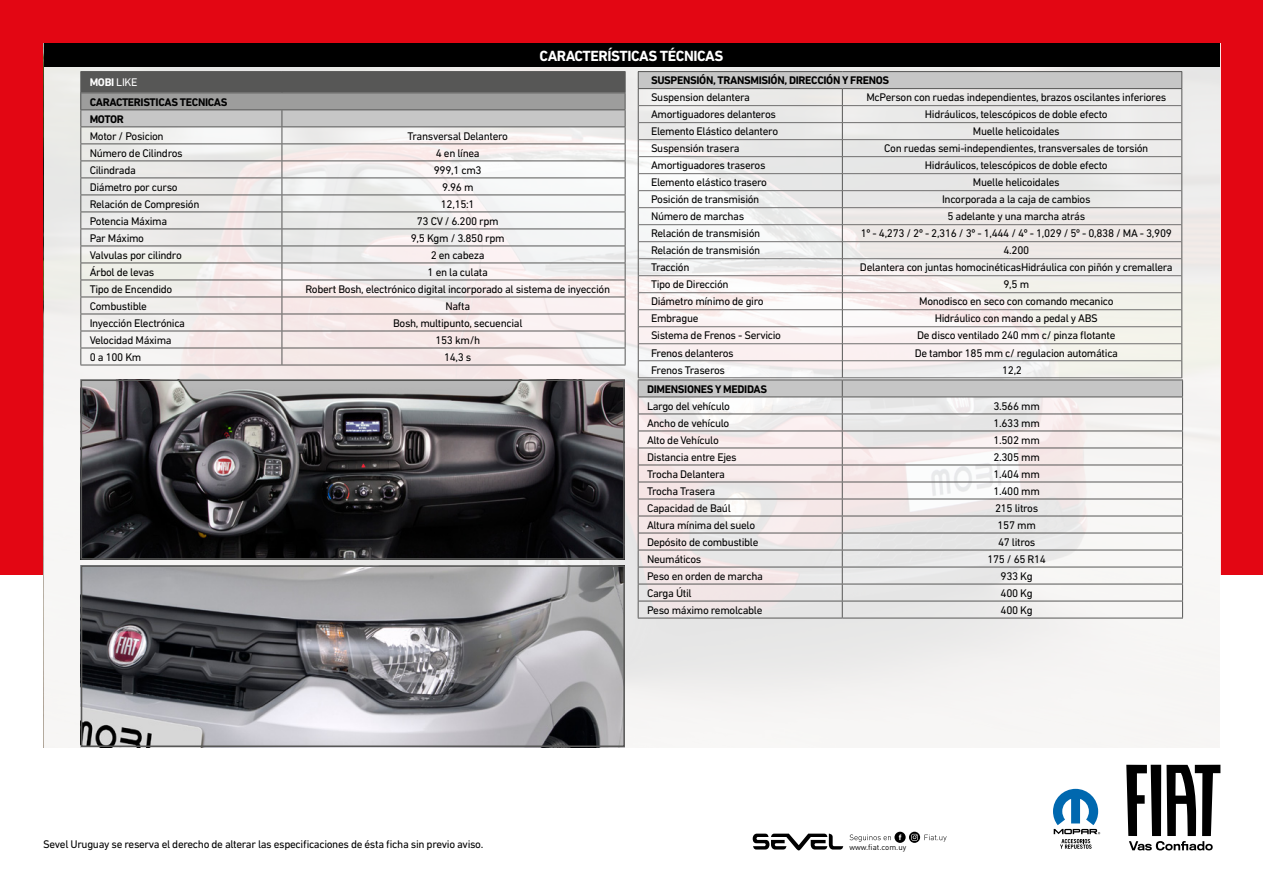
<style>
.page{position:relative;width:1263px;height:893px;background:#fff}
.page>*{position:absolute;margin:0;border:0;box-sizing:border-box;transform-origin:0 0}
.t1{font:700 15px "DIN Next LT Pro";letter-spacing:-.03em;color:#fff}
.t2{font:11.25px "DIN Next LT Pro";letter-spacing:-.03em;color:#000}
.t3{font:700 11.25px/19.2px "DIN Next LT Pro";letter-spacing:-.03em;color:#000}
.t4{font:7.8px "DIN Pro";color:#000}
.s1{color:#fff}
.s2{font-weight:400;color:#fff}
</style>
<div class="page">
<div style="left:0;top:0;width:1263px;height:575px;background:#e30613"></div>
<div style="left:44px;top:43px;width:1176px;height:705px;background:linear-gradient(to right,#f1eae9,#f3f3f2)"></div>
<svg style="left:1053px;top:789px;width:47px;height:60px"></svg>
<svg style="left:1126px;top:765px;width:94px;height:85px"></svg>
<div style="left:44px;top:43px;width:1175px;height:24px;background:#000"></div>
<svg style="left:753px;top:834px;width:90px;height:16px"></svg>
<svg style="left:850px;top:832px;width:96px;height:11px"></svg>
<hr style="left:80px;top:365px;width:202px;height:1px;background:#575756">
<hr style="left:282px;top:365px;width:343px;height:1px;background:#575756">
<hr style="left:80px;top:71px;width:202px;height:1px;background:#575756">
<hr style="left:282px;top:71px;width:343px;height:1px;background:#575756">
<svg style="left:80px;top:72px;width:546px;height:293px;background:#d2cece"></svg>
<hr style="left:638px;top:618px;width:204px;height:1px;background:#575756">
<hr style="left:842px;top:618px;width:341px;height:1px;background:#575756">
<hr style="left:638px;top:71px;width:204px;height:1px;background:#575756">
<hr style="left:842px;top:71px;width:340px;height:1px;background:#575756">
<svg style="left:638px;top:72px;width:545px;height:546px;background:#e5e2e1"></svg>
<hr style="left:842px;top:88px;width:340px;height:1px;background:#575756">
<img style="left:84px;top:382px;width:538px;height:175px">
<div style="left:81px;top:379px;width:544px;height:181px;border:2px solid #575756"></div>
<img style="left:84px;top:568px;width:538px;height:176px">
<div style="left:81px;top:565px;width:544px;height:182px;border:2px solid #575756"></div>
<h1 class="t1" style="left:540px;top:47px;width:185px">CARACTERÍSTICAS TÉCNICAS</h1>
<p class="t3" style="left:90px;top:73px;width:139px"><span class="s1">MOBI</span> <span class="s2">LIKE<br></span>CARACTERISTICAS TECNICAS</p>
<p class="t3" style="left:90px;top:109px;width:36px">MOTOR</p>
<p class="t2" style="left:90px;top:129px;width:76px">Motor / Posicion</p>
<p class="t2" style="left:407px;top:129px;width:102px">Transversal Delantero</p>
<p class="t2" style="left:90px;top:146px;width:95px">Número de Cilindros</p>
<p class="t2" style="left:436px;top:146px;width:45px">4 en línea</p>
<p class="t2" style="left:90px;top:163px;width:48px">Cilindrada</p>
<p class="t2" style="left:434px;top:163px;width:49px">999,1 cm3</p>
<p class="t2" style="left:90px;top:180px;width:90px">Diámetro por curso</p>
<p class="t2" style="left:442px;top:180px;width:33px">9.96 m</p>
<p class="t2" style="left:90px;top:197px;width:111px">Relación de Compresión</p>
<p class="t2" style="left:441px;top:197px;width:35px">12,15:1</p>
<p class="t2" style="left:90px;top:214px;width:79px">Potencia Máxima</p>
<p class="t2" style="left:417px;top:214px;width:83px">73 CV / 6.200 rpm</p>
<p class="t2" style="left:90px;top:231px;width:56px">Par Máximo</p>
<p class="t2" style="left:411px;top:231px;width:95px">9,5 Kgm / 3.850 rpm</p>
<p class="t2" style="left:90px;top:248px;width:94px">Valvulas por cilindro</p>
<p class="t2" style="left:431px;top:248px;width:56px">2 en cabeza</p>
<p class="t2" style="left:90px;top:265px;width:66px">Árbol de levas</p>
<p class="t2" style="left:428px;top:265px;width:62px">1 en la culata</p>
<p class="t2" style="left:90px;top:282px;width:84px">Tipo de Encendido</p>
<p class="t2" style="left:305px;top:282px;width:306px">Robert Bosh, electrónico digital incorporado al sistema de inyección</p>
<p class="t2" style="left:90px;top:299px;width:59px">Combustible</p>
<p class="t2" style="left:445px;top:299px;width:26px">Nafta</p>
<p class="t2" style="left:90px;top:316px;width:97px">Inyección Electrónica</p>
<p class="t2" style="left:393px;top:316px;width:131px">Bosh, multipunto, secuencial</p>
<p class="t2" style="left:90px;top:333px;width:83px">Velocidad Máxima</p>
<p class="t2" style="left:435px;top:333px;width:46px">153 km/h</p>
<p class="t2" style="left:90px;top:350px;width:53px">0 a 100 Km</p>
<p class="t2" style="left:444px;top:350px;width:29px">14,3 s</p>
<p class="t3" style="left:651px;top:71px;width:240px">SUSPENSIÓN, TRANSMISIÓN, DIRECCIÓN Y FRENOS</p>
<p class="t2" style="left:651px;top:91px;width:101px">Suspension delantera</p>
<p class="t2" style="left:866px;top:91px;width:301px">McPerson con ruedas independientes, brazos oscilantes inferiores</p>
<p class="t2" style="left:651px;top:108px;width:127px">Amortiguadores delanteros</p>
<p class="t2" style="left:925px;top:108px;width:184px">Hidráulicos, telescópicos de doble efecto</p>
<p class="t2" style="left:651px;top:125px;width:129px">Elemento Elástico delantero</p>
<p class="t2" style="left:973px;top:125px;width:88px">Muelle helicoidales</p>
<p class="t2" style="left:651px;top:142px;width:90px">Suspensión trasera</p>
<p class="t2" style="left:884px;top:142px;width:266px">Con ruedas semi-independientes, transversales de torsión</p>
<p class="t2" style="left:651px;top:159px;width:116px">Amortiguadores traseros</p>
<p class="t2" style="left:925px;top:159px;width:184px">Hidráulicos, telescópicos de doble efecto</p>
<p class="t2" style="left:651px;top:176px;width:118px">Elemento elástico trasero</p>
<p class="t2" style="left:973px;top:176px;width:88px">Muelle helicoidales</p>
<p class="t2" style="left:651px;top:193px;width:110px">Posición de transmisión</p>
<p class="t2" style="left:942px;top:193px;width:150px">Incorporada a la caja de cambios</p>
<p class="t2" style="left:651px;top:210px;width:95px">Número de marchas</p>
<p class="t2" style="left:947px;top:210px;width:139px">5 adelante y una marcha atrás</p>
<p class="t2" style="left:651px;top:227px;width:111px">Relación de transmisión</p>
<p class="t2" style="left:861px;top:227px;width:312px">1º - 4,273 / 2º - 2,316 / 3º - 1,444 / 4º - 1,029 / 5º - 0,838 / MA - 3,909</p>
<p class="t2" style="left:651px;top:244px;width:111px">Relación de transmisión</p>
<p class="t2" style="left:1003px;top:244px;width:27px">4.200</p>
<p class="t2" style="left:651px;top:261px;width:40px">Tracción</p>
<p class="t2" style="left:860px;top:261px;width:314px">Delantera con juntas homocinéticasHidráulica con piñón y cremallera</p>
<p class="t2" style="left:651px;top:278px;width:79px">Tipo de Dirección</p>
<p class="t2" style="left:1003px;top:278px;width:27px">9,5 m</p>
<p class="t2" style="left:651px;top:295px;width:114px">Diámetro mínimo de giro</p>
<p class="t2" style="left:919px;top:295px;width:196px">Monodisco en seco con comando mecanico</p>
<p class="t2" style="left:651px;top:312px;width:49px">Embrague</p>
<p class="t2" style="left:935px;top:312px;width:165px">Hidráulico con mando a pedal y ABS</p>
<p class="t2" style="left:651px;top:329px;width:132px">Sistema de Frenos - Servicio</p>
<p class="t2" style="left:917px;top:329px;width:200px">De disco ventilado 240 mm c/ pinza flotante</p>
<p class="t2" style="left:651px;top:346px;width:84px">Frenos delanteros</p>
<p class="t2" style="left:915px;top:346px;width:205px">De tambor 185 mm c/ regulacion automática</p>
<p class="t2" style="left:651px;top:363px;width:76px">Frenos Traseros</p>
<p class="t2" style="left:1002px;top:363px;width:21px">12,2</p>
<p class="t3" style="left:647px;top:379px;width:122px">DIMENSIONES Y MEDIDAS</p>
<p class="t2" style="left:647px;top:399px;width:84px">Largo del vehículo</p>
<p class="t2" style="left:993px;top:399px;width:48px">3.566 mm</p>
<p class="t2" style="left:647px;top:416px;width:84px">Ancho de vehículo</p>
<p class="t2" style="left:993px;top:416px;width:48px">1.633 mm</p>
<p class="t2" style="left:647px;top:433px;width:73px">Alto de Vehículo</p>
<p class="t2" style="left:993px;top:433px;width:48px">1.502 mm</p>
<p class="t2" style="left:647px;top:450px;width:91px">Distancia entre Ejes</p>
<p class="t2" style="left:993px;top:450px;width:48px">2.305 mm</p>
<p class="t2" style="left:647px;top:467px;width:79px">Trocha Delantera</p>
<p class="t2" style="left:993px;top:467px;width:48px">1.404 mm</p>
<p class="t2" style="left:647px;top:484px;width:70px">Trocha Trasera</p>
<p class="t2" style="left:993px;top:484px;width:48px">1.400 mm</p>
<p class="t2" style="left:647px;top:501px;width:85px">Capacidad de Baúl</p>
<p class="t2" style="left:995px;top:501px;width:45px">215 litros</p>
<p class="t2" style="left:647px;top:518px;width:110px">Altura mínima del suelo</p>
<p class="t2" style="left:997px;top:518px;width:40px">157 mm</p>
<p class="t2" style="left:647px;top:535px;width:113px">Depósito de combustible</p>
<p class="t2" style="left:998px;top:535px;width:39px">47 litros</p>
<p class="t2" style="left:647px;top:552px;width:56px">Neumáticos</p>
<p class="t2" style="left:987px;top:552px;width:60px">175 / 65 R14</p>
<p class="t2" style="left:647px;top:569px;width:117px">Peso en orden de marcha</p>
<p class="t2" style="left:1000px;top:569px;width:34px">933 Kg</p>
<p class="t2" style="left:647px;top:586px;width:46px">Carga Útil</p>
<p class="t2" style="left:1000px;top:586px;width:34px">400 Kg</p>
<p class="t2" style="left:647px;top:603px;width:117px">Peso máximo remolcable</p>
<p class="t2" style="left:1000px;top:603px;width:34px">400 Kg</p>
<p class="t2" style="left:43px;top:837px;width:442px">Sevel Uruguay se reserva el derecho de alterar las especificaciones de ésta ficha sin previo aviso.</p>
<p class="t4" style="left:850px;top:842px;width:58px">www.fiat.com.uy</p>
</div>
